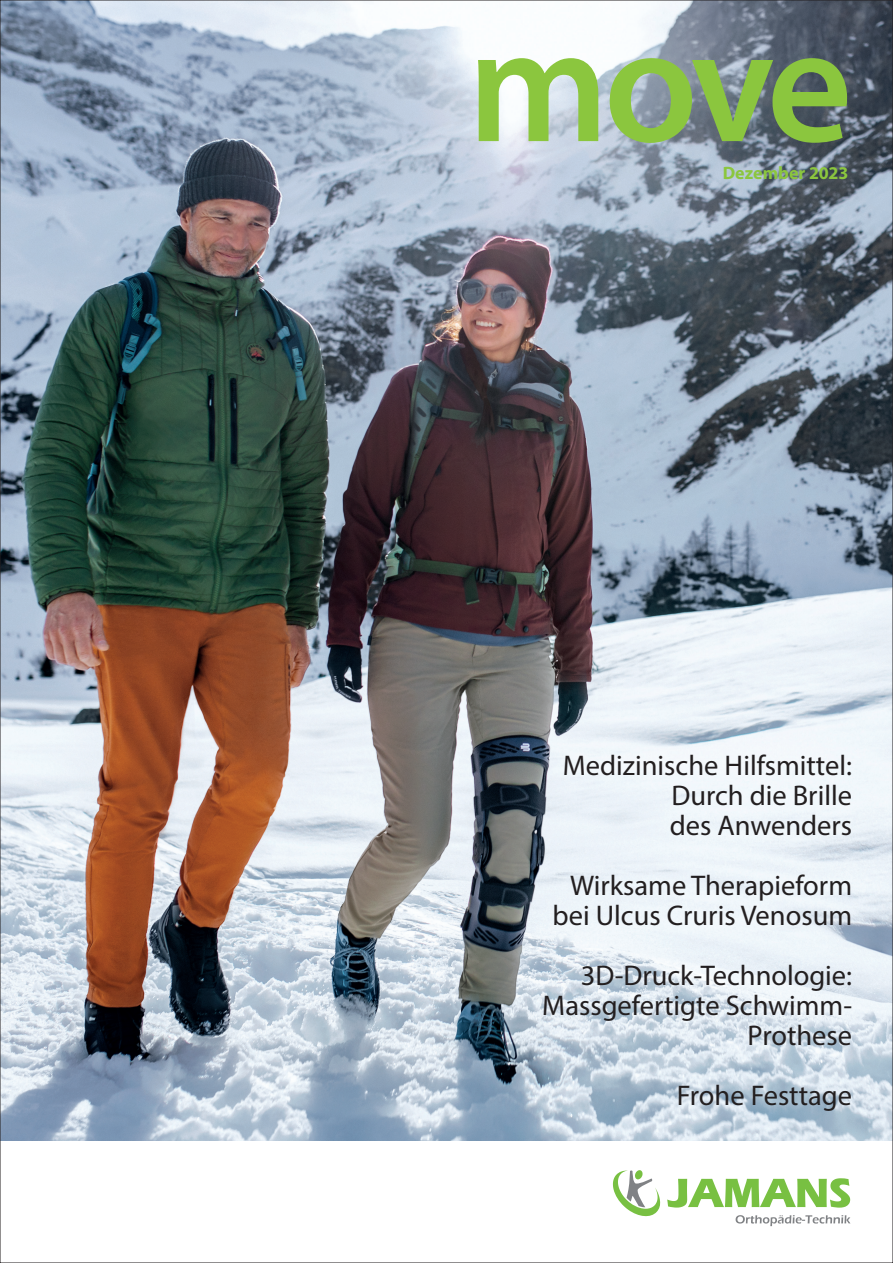
<style>
.page{position:relative;width:893px;height:1263px;background:#fff}
.page>*{position:absolute;margin:0;border:0;box-sizing:border-box;transform-origin:0 0}
.t1{font:600 166.5px "Myriad Pro";color:#8bc63e}
.t2{font:28.5px/30px "Myriad Pro";color:#231f20;text-align:right}
.t3{font:700 18px "Myriad Pro";color:#8bc63e}
</style>
<div class="page">
<img style="left:2px;top:2px;width:889px;height:1139px">
<svg style="left:736px;top:1215px;width:114px;height:11px"></svg>
<svg style="left:667px;top:1178px;width:183px;height:29px"></svg>
<svg style="left:613px;top:1170px;width:48px;height:47px"></svg>
<h1 class="t1" style="left:468px;top:-21px;width:386px">move</h1>
<p class="t3" style="left:723px;top:161px;width:127px">Dezember 2023</p>
<p class="t2" style="left:670px;top:750px;width:184px;text-align:justify;text-indent:-107px">Medizinische Hilfsmittel:<br>Durch die Brille des Anwenders</p>
<p class="t2" style="left:553px;top:870px;width:301px">Wirksame Therapieform bei Ulcus Cruris Venosum</p>
<p class="t2" style="left:542px;top:960px;width:311px">3D-Druck-Technologie:<br>Massgefertigte Schwimm-<br>Prothese</p>
<p class="t2" style="left:677px;top:1080px;width:177px">Frohe Festtage</p>
</div>
